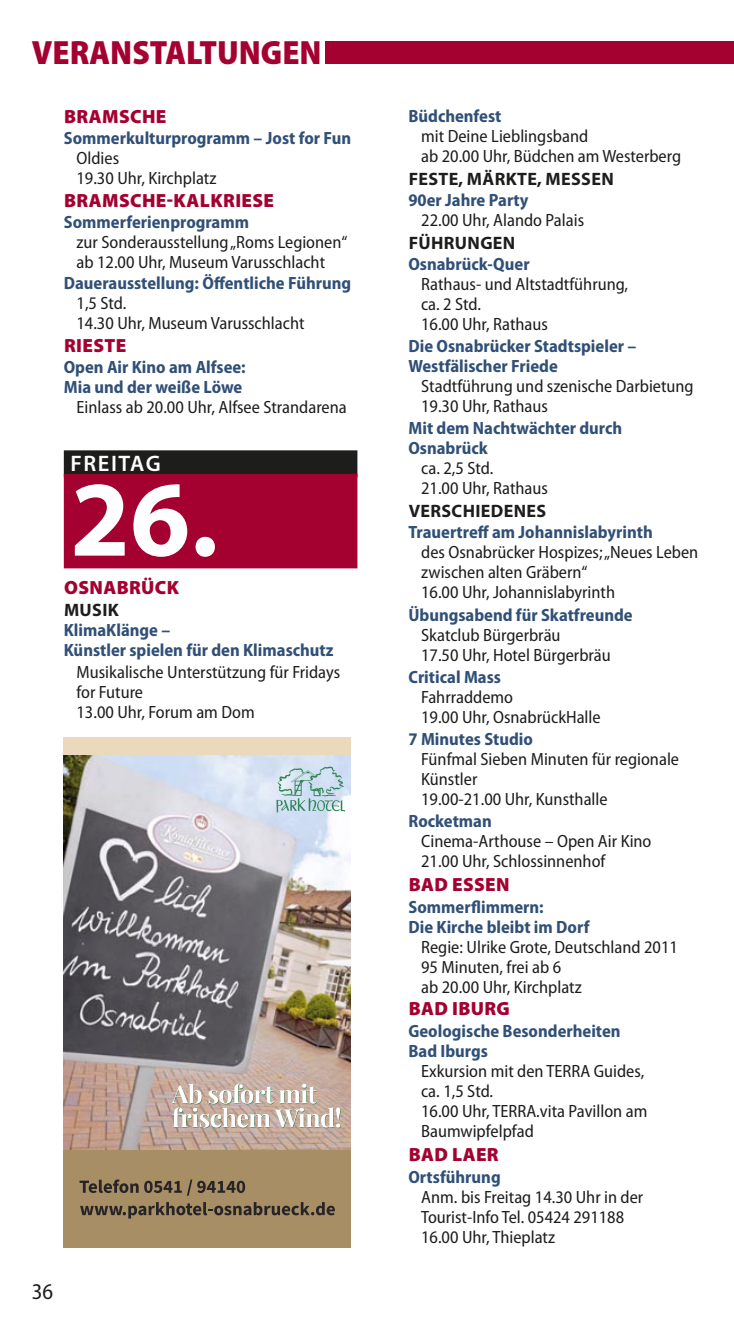
<style>
.page{position:relative;width:734px;height:1340px;background:#fff}
.page>*{position:absolute;margin:0;border:0;box-sizing:border-box;transform-origin:0 0}
.t1{font:700 108px "Myriad Pro";color:#fff}
.t2{font:900 semi-condensed 33.75px "Myriad Pro";color:#a40030}
.t3{font:600 22.5px "Myriad Pro";letter-spacing:.07em;color:#fff}
.t4{font:semi-condensed 22.5px "Myriad Pro";color:#1d1d1c}
.t5{font:900 19.12px "Myriad Pro";letter-spacing:.02em;color:#a40030}
.t6{font:700 18px "Myriad Pro";letter-spacing:.02em;color:#1d1d1c}
.t7{font:semi-condensed 17.78px/20px "Myriad Pro";color:#1d1d1c}
.t8{font:700 semi-condensed 17.78px/20px "Myriad Pro";color:#315077}
.s1{font-weight:400;color:#1d1d1c}
.s2{font-weight:700;color:#315077}
</style>
<div class="page">
<div style="left:64px;top:450px;width:293px;height:27px;background:#1d1d1c"></div>
<div style="left:64px;top:474px;width:293px;height:94px;background:#a40030"></div>
<div style="left:325px;top:41px;width:408px;height:23px;background:#a40030"></div>
<div style="left:64px;top:737px;width:287px;height:19px;background:#ebd9bc"></div>
<div style="left:64px;top:1125px;width:287px;height:122px;background:#a78e64"></div>
<img style="left:64px;top:755px;width:287px;height:394px">
<svg style="left:80px;top:1202px;width:255px;height:16px"></svg>
<svg style="left:80px;top:1179px;width:165px;height:16px"></svg>
<svg style="left:171px;top:1083px;width:169px;height:45px"></svg>
<svg style="left:276px;top:766px;width:69px;height:46px;background:#b4cfd4"></svg>
<p class="t2" style="left:32px;top:32px;width:291px">VERANSTALTUNGEN</p>
<p class="t5" style="left:64px;top:105px;width:104px">BRAMSCHE</p>
<p class="t8" style="left:76px;top:130px;width:276px;text-indent:-13px">Sommerkulturprogramm – Jost for Fun<br><span class="s1">Oldies<br>19.30 Uhr, Kirchplatz</span></p>
<p class="t5" style="left:64px;top:189px;width:212px">BRAMSCHE-KALKRIESE</p>
<p class="t7" style="left:76px;top:213px;width:272px;text-indent:-13px"><span class="s2">Sommerferienprogramm<br></span>zur Sonderausstellung „Roms Legionen“ ab 12.00 Uhr, Museum Varusschlacht</p>
<p class="t8" style="left:76px;top:275px;width:276px;text-indent:-13px">Dauerausstellung: Öffentliche Führung<br><span class="s1">1,5 Std.<br>14.30 Uhr, Museum Varusschlacht</span></p>
<p class="t5" style="left:64px;top:334px;width:64px">RIESTE</p>
<p class="t8" style="left:64px;top:359px;width:183px">Open Air Kino am Alfsee:</p>
<p class="t8" style="left:64px;top:379px;width:180px">Mia und der weiße Löwe</p>
<p class="t7" style="left:77px;top:399px;width:271px">Einlass ab 20.00 Uhr, Alfsee Strandarena</p>
<p class="t3" style="left:70px;top:450px;width:92px">FREITAG</p>
<p class="t1" style="left:70px;top:455px;width:149px">26.</p>
<p class="t5" style="left:64px;top:576px;width:117px">OSNABRÜCK</p>
<p class="t6" style="left:64px;top:599px;width:56px">MUSIK</p>
<p class="t8" style="left:64px;top:622px;width:271px">KlimaKlänge –<br>Künstler spielen für den Klimaschutz</p>
<p class="t7" style="left:76px;top:663px;width:265px">Musikalische Unterstützung für Fridays for Future<br>13.00 Uhr, Forum am Dom</p>
<p class="t4" style="left:32px;top:1283px;width:23px">36</p>
<p class="t7" style="left:421px;top:107px;width:261px;text-indent:-13px"><span class="s2">Büdchenfest<br></span>mit Deine Lieblingsband<br>ab 20.00 Uhr, Büdchen am Westerberg</p>
<p class="t6" style="left:408px;top:168px;width:206px">FESTE, MÄRKTE, MESSEN</p>
<p class="t7" style="left:421px;top:191px;width:164px;text-indent:-13px"><span class="s2">90er Jahre Party<br></span>22.00 Uhr, Alando Palais</p>
<p class="t6" style="left:408px;top:232px;width:108px">FÜHRUNGEN</p>
<p class="t7" style="left:421px;top:255px;width:208px;text-indent:-13px"><span class="s2">Osnabrück-Quer<br></span>Rathaus- und Altstadtführung, ca. 2 Std.<br>16.00 Uhr, Rathaus</p>
<p class="t8" style="left:408px;top:337px;width:229px">Die Osnabrücker Stadtspieler –</p>
<p class="t8" style="left:408px;top:357px;width:151px">Westfälischer Friede</p>
<p class="t7" style="left:421px;top:377px;width:274px">Stadtführung und szenische Darbietung</p>
<p class="t7" style="left:421px;top:397px;width:128px">19.30 Uhr, Rathaus</p>
<p class="t8" style="left:408px;top:420px;width:215px">Mit dem Nachtwächter durch</p>
<p class="t8" style="left:408px;top:440px;width:81px">Osnabrück</p>
<p class="t7" style="left:421px;top:460px;width:74px">ca. 2,5 Std.</p>
<p class="t7" style="left:421px;top:480px;width:128px">21.00 Uhr, Rathaus</p>
<p class="t6" style="left:408px;top:500px;width:139px">VERSCHIEDENES</p>
<p class="t7" style="left:421px;top:524px;width:279px;text-indent:-13px"><span class="s2">Trauertreff am Johannislabyrinth<br></span>des Osnabrücker Hospizes; „Neues Leben zwischen alten Gräbern“<br>16.00 Uhr, Johannislabyrinth</p>
<p class="t7" style="left:421px;top:606px;width:213px;text-indent:-13px"><span class="s2">Übungsabend für Skatfreunde<br></span>Skatclub Bürgerbräu<br>17.50 Uhr, Hotel Bürgerbräu</p>
<p class="t7" style="left:421px;top:668px;width:181px;text-indent:-13px"><span class="s2">Critical Mass<br></span>Fahrraddemo<br>19.00 Uhr, OsnabrückHalle</p>
<p class="t7" style="left:421px;top:730px;width:259px;text-indent:-13px"><span class="s2">7 Minutes Studio<br></span>Fünfmal Sieben Minuten für regionale<br>Künstler<br>19.00-21.00 Uhr, Kunsthalle</p>
<p class="t7" style="left:421px;top:812px;width:232px;text-indent:-13px"><span class="s2">Rocketman<br></span>Cinema-Arthouse – Open Air Kino<br>21.00 Uhr, Schlossinnenhof</p>
<p class="t5" style="left:408px;top:872px;width:103px">BAD ESSEN</p>
<p class="t8" style="left:408px;top:898px;width:137px">Sommerflimmern:</p>
<p class="t8" style="left:408px;top:918px;width:183px">Die Kirche bleibt im Dorf</p>
<p class="t7" style="left:421px;top:938px;width:258px">Regie: Ulrike Grote, Deutschland 2011</p>
<p class="t7" style="left:421px;top:958px;width:142px">95 Minuten, frei ab 6</p>
<p class="t7" style="left:421px;top:978px;width:162px">ab 20.00 Uhr, Kirchplatz</p>
<p class="t5" style="left:408px;top:997px;width:103px">BAD IBURG</p>
<p class="t8" style="left:408px;top:1022px;width:213px">Geologische Besonderheiten</p>
<p class="t8" style="left:408px;top:1042px;width:81px">Bad Iburgs</p>
<p class="t7" style="left:421px;top:1062px;width:224px">Exkursion mit den TERRA Guides,</p>
<p class="t7" style="left:421px;top:1082px;width:74px">ca. 1,5 Std.</p>
<p class="t7" style="left:421px;top:1102px;width:228px">16.00 Uhr, TERRA.vita Pavillon am</p>
<p class="t7" style="left:421px;top:1122px;width:114px">Baumwipfelpfad</p>
<p class="t5" style="left:408px;top:1142px;width:92px">BAD LAER</p>
<p class="t7" style="left:421px;top:1168px;width:224px;text-indent:-13px"><span class="s2">Ortsführung<br></span>Anm. bis Freitag 14.30 Uhr in der<br>Tourist-Info Tel. 05424 291188<br>16.00 Uhr, Thieplatz</p>
</div>
